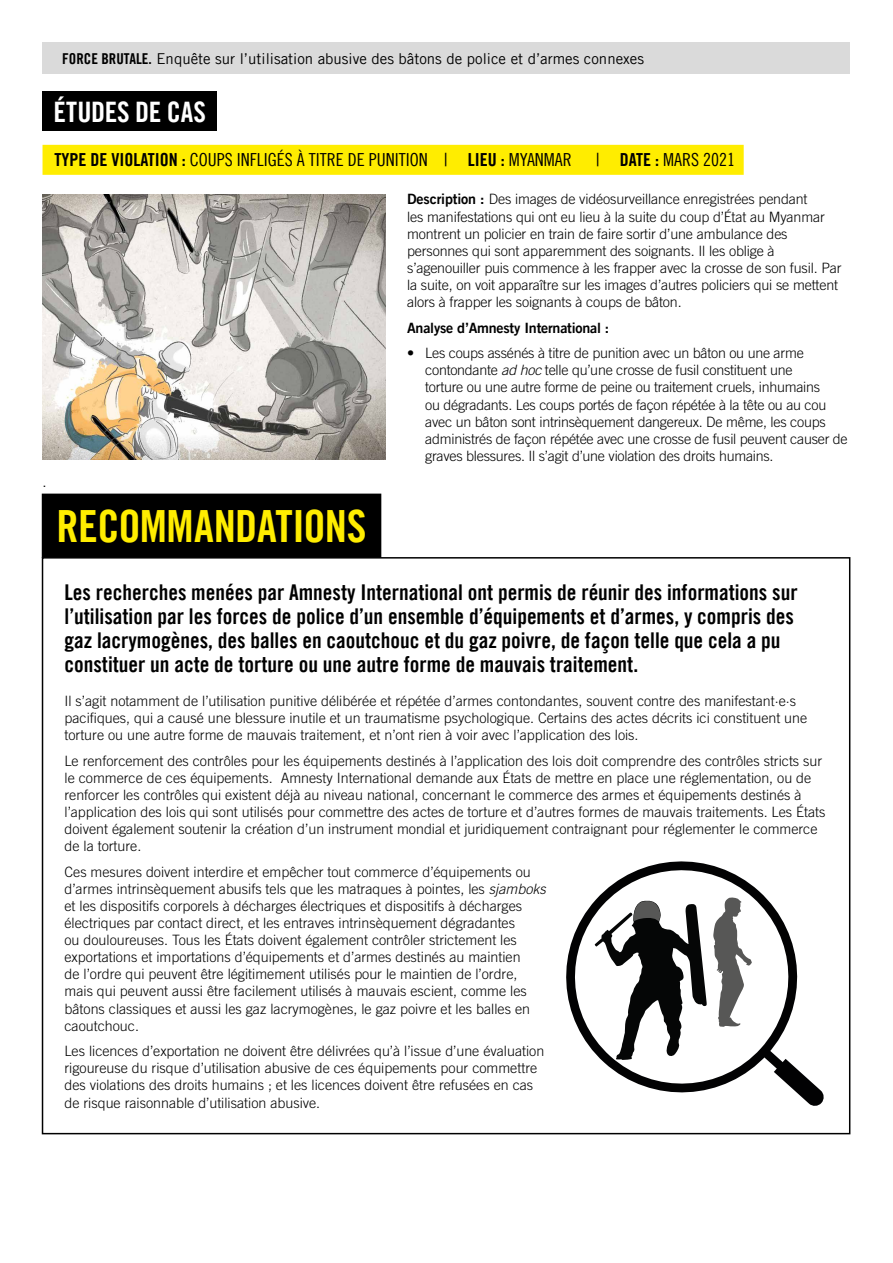
<style>
.page{position:relative;width:893px;height:1263px;background:#fff}
.page>*{position:absolute;margin:0;border:0;box-sizing:border-box;transform-origin:0 0}
.t1{font:44.4px "Amnesty Trade Gothic Bd Cn 20";letter-spacing:-.015em;color:#ffed00}
.t2{font:28.2px "Amnesty Trade Gothic Bd Cn 20";letter-spacing:-.005em;color:#fff}
.t3{font:21.75px/24px "Amnesty Trade Gothic Bd Cn 20";color:#000}
.t4{font:18px "Amnesty Trade Gothic Cn 18";color:#000}
.t5{font:15px "Amnesty Trade Gothic";color:#000}
.t6{font:300 15px "Amnesty Trade Gothic";color:#000}
.t7{font:300 14.25px/17.1px "Amnesty Trade Gothic";color:#000}
.t8{font:14.25px "Amnesty Trade Gothic Bd 2";letter-spacing:-.015em;color:#000}
.s1{font-family:"Amnesty Trade Gothic Bd Cn 20"}
.s2{font-family:"Amnesty Trade Gothic Bd 2";font-weight:400}
.s3{font-style:italic}
</style>
<div class="page">
<div style="left:43px;top:43px;width:807px;height:31px;background:#dadada"></div>
<div style="left:43px;top:145px;width:701px;height:30px;background:#ffed00"></div>
<div style="left:43px;top:91px;width:174px;height:40px;background:#000"></div>
<div style="left:43px;top:494px;width:338px;height:63px;background:#000"></div>
<div style="left:42px;top:494px;width:339px;height:64px;border:2px solid #000"></div>
<img style="left:43px;top:195px;width:343px;height:264px">
<svg style="left:566px;top:861px;width:232px;height:232px"></svg>
<svg style="left:752px;top:1039px;width:72px;height:67px"></svg>
<p class="t5" style="left:62px;top:49px;width:583px"><span class="s1">FORCE BRUTALE.</span> Enquête sur l’utilisation abusive des bâtons de police et d’armes connexes</p>
<h2 class="t2" style="left:53px;top:94px;width:154px">ÉTUDES DE CAS</h2>
<p class="t6" style="left:43px;top:473px;width:6px">.</p>
<p class="t4" style="left:55px;top:149px;width:519px"><span class="s1">TYPE DE VIOLATION :</span> COUPS INFLIGÉS À TITRE DE PUNITION | <span class="s1">LIEU :</span> MYANMAR</p>
<p class="t4" style="left:596px;top:149px;width:141px">| <span class="s1">DATE :</span> MARS 2021</p>
<p class="t7" style="left:407px;top:191px;width:436px"><span class="s2">Description :</span> Des images de vidéosurveillance enregistrées pendant<br>les manifestations qui ont eu lieu à la suite du coup d’État au Myanmar montrent un policier en train de faire sortir d’une ambulance des personnes qui sont apparemment des soignants. Il les oblige à s’agenouiller puis commence à les frapper avec la crosse de son fusil. Par la suite, on voit apparaître sur les images d’autres policiers qui se mettent alors à frapper les soignants à coups de bâton.</p>
<p class="t8" style="left:407px;top:319px;width:204px">Analyse d’Amnesty International :</p>
<p class="t7" style="left:425px;top:344px;width:424px;text-indent:-18px">• Les coups assénés à titre de punition avec un bâton ou une arme contondante <span class="s3">ad hoc</span> telle qu’une crosse de fusil constituent une<br>torture ou une autre forme de peine ou traitement cruels, inhumains<br>ou dégradants. Les coups portés de façon répétée à la tête ou au cou avec un bâton sont intrinsèquement dangereux. De même, les coups administrés de façon répétée avec une crosse de fusil peuvent causer de graves blessures. Il s’agit d’une violation des droits humains.</p>
<h1 class="t1" style="left:56px;top:499px;width:312px">RECOMMANDATIONS</h1>
<p class="t3" style="left:65px;top:580px;width:734px">Les recherches menées par Amnesty International ont permis de réunir des informations sur l’utilisation par les forces de police d’un ensemble d’équipements et d’armes, y compris des gaz lacrymogènes, des balles en caoutchouc et du gaz poivre, de façon telle que cela a pu constituer un acte de torture ou une autre forme de mauvais traitement.</p>
<p class="t7" style="left:65px;top:692px;width:744px">Il s’agit notamment de l’utilisation punitive délibérée et répétée d’armes contondantes, souvent contre des manifestant·e·s pacifiques, qui a causé une blessure inutile et un traumatisme psychologique. Certains des actes décrits ici constituent une torture ou une autre forme de mauvais traitement, et n’ont rien à voir avec l’application des lois.</p>
<p class="t7" style="left:65px;top:752px;width:762px">Le renforcement des contrôles pour les équipements destinés à l’application des lois doit comprendre des contrôles stricts sur le commerce de ces équipements. Amnesty International demande aux États de mettre en place une réglementation, ou de renforcer les contrôles qui existent déjà au niveau national, concernant le commerce des armes et équipements destinés à l’application des lois qui sont utilisés pour commettre des actes de torture et d’autres formes de mauvais traitements. Les États doivent également soutenir la création d’un instrument mondial et juridiquement contraignant pour réglementer le commerce de la torture.</p>
<p class="t7" style="left:65px;top:863px;width:483px">Ces mesures doivent interdire et empêcher tout commerce d’équipements ou d’armes intrinsèquement abusifs tels que les matraques à pointes, les <span class="s3">sjamboks </span>et les dispositifs corporels à décharges électriques et dispositifs à décharges électriques par contact direct, et les entraves intrinsèquement dégradantes<br>ou douloureuses. Tous les États doivent également contrôler strictement les exportations et importations d’équipements et d’armes destinés au maintien<br>de l’ordre qui peuvent être légitimement utilisés pour le maintien de l’ordre, mais qui peuvent aussi être facilement utilisés à mauvais escient, comme les bâtons classiques et aussi les gaz lacrymogènes, le gaz poivre et les balles en caoutchouc.</p>
<p class="t7" style="left:65px;top:1042px;width:481px">Les licences d’exportation ne doivent être délivrées qu’à l’issue d’une évaluation rigoureuse du risque d’utilisation abusive de ces équipements pour commettre des violations des droits humains ; et les licences doivent être refusées en cas de risque raisonnable d’utilisation abusive.</p>
</div>
